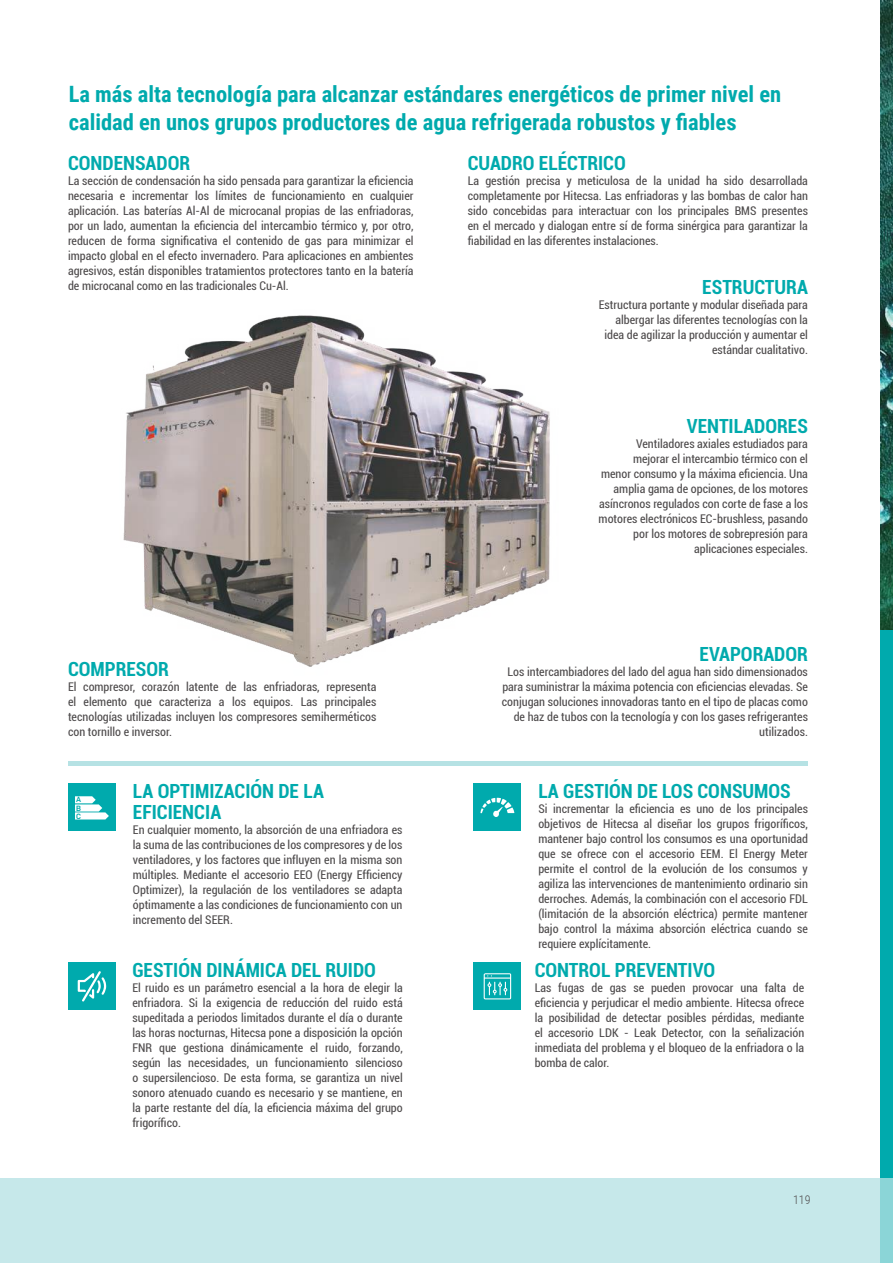
<style>
.page{position:relative;width:893px;height:1263px;background:#fff}
.page>*{position:absolute;margin:0;border:0;box-sizing:border-box;transform-origin:0 0}
.t1{font:700 22.5px/28.5px "Roboto Condensed";color:#00aaad}
.t2{font:700 condensed 19.5px/21px "Roboto";color:#00aaad}
.t3{font:condensed 12px/15px "Roboto";color:#4e4b4c;text-align:justify}
.t4{font:300 12px "Roboto Condensed";color:#4e4b4c}
.t5{font:500 7.5px/8.1px "Flama";color:#00aaad;text-align:justify}
</style>
<div class="page">
<div style="left:880px;top:629px;width:13px;height:634px;background:#00aaad"></div>
<img style="left:880px;top:0;width:13px;height:629px">
<div style="left:0;top:1178px;width:893px;height:85px;background:#c6e8ea"></div>
<div style="left:68px;top:783px;width:48px;height:48px;background:#00aaad"></div>
<img style="left:123px;top:315px;width:427px;height:352px">
<svg style="left:75px;top:796px;width:34px;height:23px"></svg>
<div style="left:473px;top:783px;width:48px;height:48px;background:#00aaad"></div>
<div style="left:68px;top:962px;width:48px;height:48px;background:#00aaad"></div>
<svg style="left:78px;top:971px;width:28px;height:30px"></svg>
<div style="left:473px;top:962px;width:48px;height:48px;background:#00aaad"></div>
<svg style="left:484px;top:973px;width:27px;height:26px"></svg>
<svg style="left:480px;top:798px;width:34px;height:19px"></svg>
<hr style="left:68px;top:761px;width:740px;height:4px;background:#b6e2e4">
<h1 class="t1" style="left:69px;top:79px;width:714px">La más alta tecnología para alcanzar estándares energéticos de primer nivel en calidad en unos grupos productores de agua refrigerada robustos y fiables</h1>
<h2 class="t2" style="left:68px;top:152px;width:124px">CONDENSADOR</h2>
<p class="t3" style="left:68px;top:173px;width:347px">La sección de condensación ha sido pensada para garantizar la eficiencia necesaria e incrementar los límites de funcionamiento en cualquier aplicación. Las baterías Al-Al de microcanal propias de las enfriadoras, por un lado, aumentan la eficiencia del intercambio térmico y, por otro, reducen de forma significativa el contenido de gas para minimizar el impacto global en el efecto invernadero. Para aplicaciones en ambientes agresivos, están disponibles tratamientos protectores tanto en la batería de microcanal como en las tradicionales Cu-Al.</p>
<h2 class="t2" style="left:468px;top:152px;width:160px">CUADRO ELÉCTRICO</h2>
<p class="t3" style="left:468px;top:173px;width:342px">La gestión precisa y meticulosa de la unidad ha sido desarrollada completamente por Hitecsa. Las enfriadoras y las bombas de calor han sido concebidas para interactuar con los principales BMS presentes en el mercado y dialogan entre sí de forma sinérgica para garantizar la fiabilidad en las diferentes instalaciones.</p>
<h2 class="t2" style="left:702px;top:276px;width:107px">ESTRUCTURA</h2>
<p class="t3" style="left:599px;top:297px;width:211px;text-align:right">Estructura portante y modular diseñada para albergar las diferentes tecnologías con la idea de agilizar la producción y aumentar el estándar cualitativo.</p>
<h2 class="t2" style="left:68px;top:658px;width:102px">COMPRESOR</h2>
<p class="t3" style="left:68px;top:679px;width:310px">El compresor, corazón latente de las enfriadoras, representa el elemento que caracteriza a los equipos. Las principales tecnologías utilizadas incluyen los compresores semiherméticos con tornillo e inversor.</p>
<p class="t5" style="left:76px;top:795px;width:7px">A B C</p>
<h2 class="t2" style="left:133px;top:780px;width:193px">LA OPTIMIZACIÓN DE LA<br>EFICIENCIA</h2>
<p class="t3" style="left:133px;top:822px;width:271px">En cualquier momento, la absorción de una enfriadora es la suma de las contribuciones de los compresores y de los ventiladores, y los factores que influyen en la misma son múltiples. Mediante el accesorio EEO (Energy Efficiency Optimizer), la regulación de los ventiladores se adapta óptimamente a las condiciones de funcionamiento con un incremento del SEER.</p>
<h2 class="t2" style="left:132px;top:959px;width:245px">GESTIÓN DINÁMICA DEL RUIDO</h2>
<p class="t3" style="left:132px;top:980px;width:272px">El ruido es un parámetro esencial a la hora de elegir la enfriadora. Si la exigencia de reducción del ruido está supeditada a periodos limitados durante el día o durante las horas nocturnas, Hitecsa pone a disposición la opción FNR que gestiona dinámicamente el ruido, forzando, según las necesidades, un funcionamiento silencioso o supersilencioso. De esta forma, se garantiza un nivel sonoro atenuado cuando es necesario y se mantiene, en la parte restante del día, la eficiencia máxima del grupo frigorífico.</p>
<h2 class="t2" style="left:687px;top:415px;width:122px">VENTILADORES</h2>
<p class="t3" style="left:599px;top:436px;width:211px;text-align:right">Ventiladores axiales estudiados para mejorar el intercambio térmico con el<br>menor consumo y la máxima eficiencia. Una amplia gama de opciones, de los motores asíncronos regulados con corte de fase a los motores electrónicos EC-brushless, pasando por los motores de sobrepresión para aplicaciones especiales.</p>
<h2 class="t2" style="left:700px;top:643px;width:110px">EVAPORADOR</h2>
<p class="t3" style="left:502px;top:664px;width:308px;text-align:right">Los intercambiadores del lado del agua han sido dimensionados para suministrar la máxima potencia con eficiencias elevadas. Se conjugan soluciones innovadoras tanto en el tipo de placas como de haz de tubos con la tecnología y con los gases refrigerantes utilizados.</p>
<h2 class="t2" style="left:538px;top:780px;width:254px">LA GESTIÓN DE LOS CONSUMOS</h2>
<p class="t3" style="left:538px;top:801px;width:271px">Si incrementar la eficiencia es uno de los principales objetivos de Hitecsa al diseñar los grupos frigoríficos, mantener bajo control los consumos es una oportunidad que se ofrece con el accesorio EEM. El Energy Meter permite el control de la evolución de los consumos y agiliza las intervenciones de mantenimiento ordinario sin derroches. Además, la combinación con el accesorio FDL (limitación de la absorción eléctrica) permite mantener bajo control la máxima absorción eléctrica cuando se requiere explícitamente.</p>
<h2 class="t2" style="left:535px;top:959px;width:182px">CONTROL PREVENTIVO</h2>
<p class="t3" style="left:535px;top:980px;width:271px">Las fugas de gas se pueden provocar una falta de eficiencia y perjudicar el medio ambiente. Hitecsa ofrece la posibilidad de detectar posibles pérdidas, mediante el accesorio LDK - Leak Detector, con la señalización inmediata del problema y el bloqueo de la enfriadora o la bomba de calor.</p>
<p class="t4" style="left:793px;top:1191px;width:19px">119</p>
</div>
